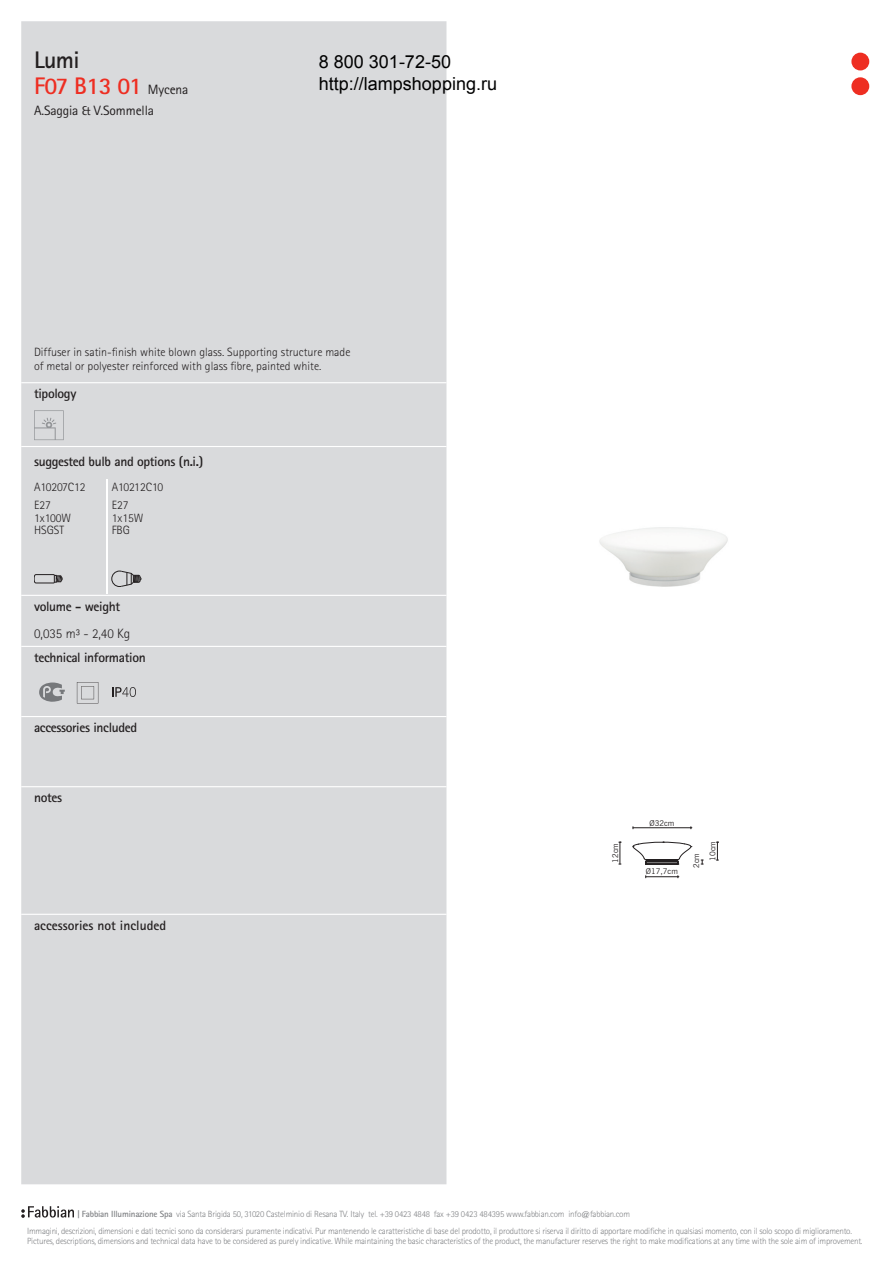
<style>
.page{position:relative;width:893px;height:1263px;background:#fff}
.page>*{position:absolute;margin:0;border:0;box-sizing:border-box;transform-origin:0 0}
.t1{font:700 24px/25.2px "Rotis Sans Serif Std";letter-spacing:-.025em;color:#ee2e22}
.t2{font:18px/21.6px "Arial";color:#000}
.t3{font:700 13.5px "Rotis Sans Serif Std";letter-spacing:-.025em;color:#231f20}
.t4{font:700 13.5px "Rotis Sans Serif Std";color:#231f20}
.t5{font:13.5px "Rotis Sans Serif Std";letter-spacing:-.01em;color:#231f20}
.t6{font:300 13.5px "Rotis Sans Serif Std";color:#231f20}
.t7{font:300 12px/18.3px "Rotis Sans Serif Std";color:#231f20}
.t8{font:300 9px/16.4px "Rotis Sans Serif Std";letter-spacing:-.025em;color:#808285}
.t9{font:7.95px/16.4px "News Gothic BT";color:#231f20}
.s1{color:#231f20}
.s2{font-weight:400;font-size:13.5px;color:#231f20}
.s3{font-weight:700}
</style>
<div class="page">
<div style="left:21px;top:21px;width:425px;height:1163px;background:#d9dadc"></div>
<hr style="left:21px;top:382px;width:425px;height:1px;background:#fff">
<hr style="left:21px;top:446px;width:425px;height:1px;background:#fff">
<hr style="left:21px;top:595px;width:425px;height:1px;background:#fff">
<hr style="left:21px;top:646px;width:425px;height:1px;background:#fff">
<hr style="left:21px;top:716px;width:425px;height:1px;background:#fff">
<hr style="left:21px;top:786px;width:425px;height:1px;background:#fff">
<hr style="left:21px;top:914px;width:425px;height:1px;background:#fff">
<svg style="left:34px;top:410px;width:30px;height:30px"></svg>
<svg style="left:34px;top:574px;width:29px;height:9px"></svg>
<hr style="left:106px;top:479px;width:1px;height:115px;background:#fff">
<svg style="left:112px;top:571px;width:29px;height:16px"></svg>
<svg style="left:39px;top:682px;width:26px;height:20px"></svg>
<svg style="left:77px;top:682px;width:21px;height:21px"></svg>
<svg style="left:112px;top:687px;width:24px;height:10px"></svg>
<img style="left:599px;top:527px;width:129px;height:60px">
<hr style="left:633px;top:827px;width:58px;height:1px;background:#231f20">
<hr style="left:646px;top:876px;width:32px;height:1px;background:#231f20">
<svg style="left:619px;top:842px;width:2px;height:23px"></svg>
<svg style="left:716px;top:842px;width:2px;height:19px"></svg>
<svg style="left:633px;top:841px;width:59px;height:24px"></svg>
<svg style="left:21px;top:1206px;width:53px;height:12px"></svg>
<div style="left:851px;top:53px;width:18px;height:17px;background:#ee2e22;border-radius:50%"></div>
<div style="left:851px;top:77px;width:18px;height:18px;background:#ee2e22;border-radius:50%"></div>
<h1 class="t1" style="left:34px;top:47px;width:156px"><span class="s1">Lumi<br></span>F07 B13 01 <span class="s2">Mycena</span></h1>
<h3 class="t5" style="left:34px;top:102px;width:122px">A.Saggia &amp; V.Sommella</h3>
<h2 class="t2" style="left:319px;top:51px;width:180px">8 800 301-72-50 http://lampshopping.ru</h2>
<h3 class="t7" style="left:34px;top:344px;width:318px;line-height:14.4px">Diffuser in satin-finish white blown glass. Supporting structure made of metal or polyester reinforced with glass fibre, painted white.</h3>
<h3 class="t3" style="left:34px;top:385px;width:44px">tipology</h3>
<h3 class="t3" style="left:34px;top:453px;width:171px">suggested bulb and options (n.i.)</h3>
<h3 class="t7" style="left:34px;top:477px;width:53px">A10207C12<br>E27</h3>
<h3 class="t7" style="left:34px;top:511px;width:39px;line-height:12.8px">1x100W<br>HSGST</h3>
<h3 class="t7" style="left:112px;top:477px;width:53px">A10212C10<br>E27</h3>
<h3 class="t7" style="left:112px;top:511px;width:33px;line-height:12.8px">1x15W<br>FBG</h3>
<h3 class="t3" style="left:34px;top:598px;width:88px">volume - weight</h3>
<h3 class="t6" style="left:34px;top:625px;width:98px">0,035 m³ - 2,40 Kg</h3>
<h3 class="t3" style="left:34px;top:649px;width:113px">technical information</h3>
<h3 class="t3" style="left:34px;top:719px;width:105px">accessories included</h3>
<h3 class="t3" style="left:34px;top:789px;width:30px">notes</h3>
<h3 class="t4" style="left:34px;top:917px;width:134px">accessories not included</h3>
<p class="t9" style="left:649px;top:814px;width:26px">Ø32cm</p>
<p class="t9" style="left:607px;top:863px;width:21px;rotate:-90deg">12cm</p>
<p class="t9" style="left:688px;top:861px;width:21px;text-indent:-7px;rotate:-90deg">2cm<br>10cm</p>
<p class="t9" style="left:646px;top:863px;width:34px">Ø17,7cm</p>
<p class="t8" style="left:27px;top:1206px;width:826px;text-indent:50px"><span class="s3">| Fabbian Illuminazione Spa</span> via Santa Brigida 50, 31020 Castelminio di Resana TV. Italy tel. +39 0423 4848 fax +39 0423 484395 www.fabbian.com info@fabbian.com<br>Immagini, descrizioni, dimensioni e dati tecnici sono da considerarsi puramente indicativi. Pur mantenendo le caratteristiche di base del prodotto, il produttore si riserva il diritto di apportare modifiche in qualsiasi momento, con il solo scopo di miglioramento.</p>
<p class="t8" style="left:27px;top:1233px;width:837px">Pictures, descriptions, dimensions and technical data have to be considered as purely indicative. While maintaining the basic characteristics of the product, the manufacturer reserves the right to make modifications at any time with the sole aim of improvement.</p>
</div>
